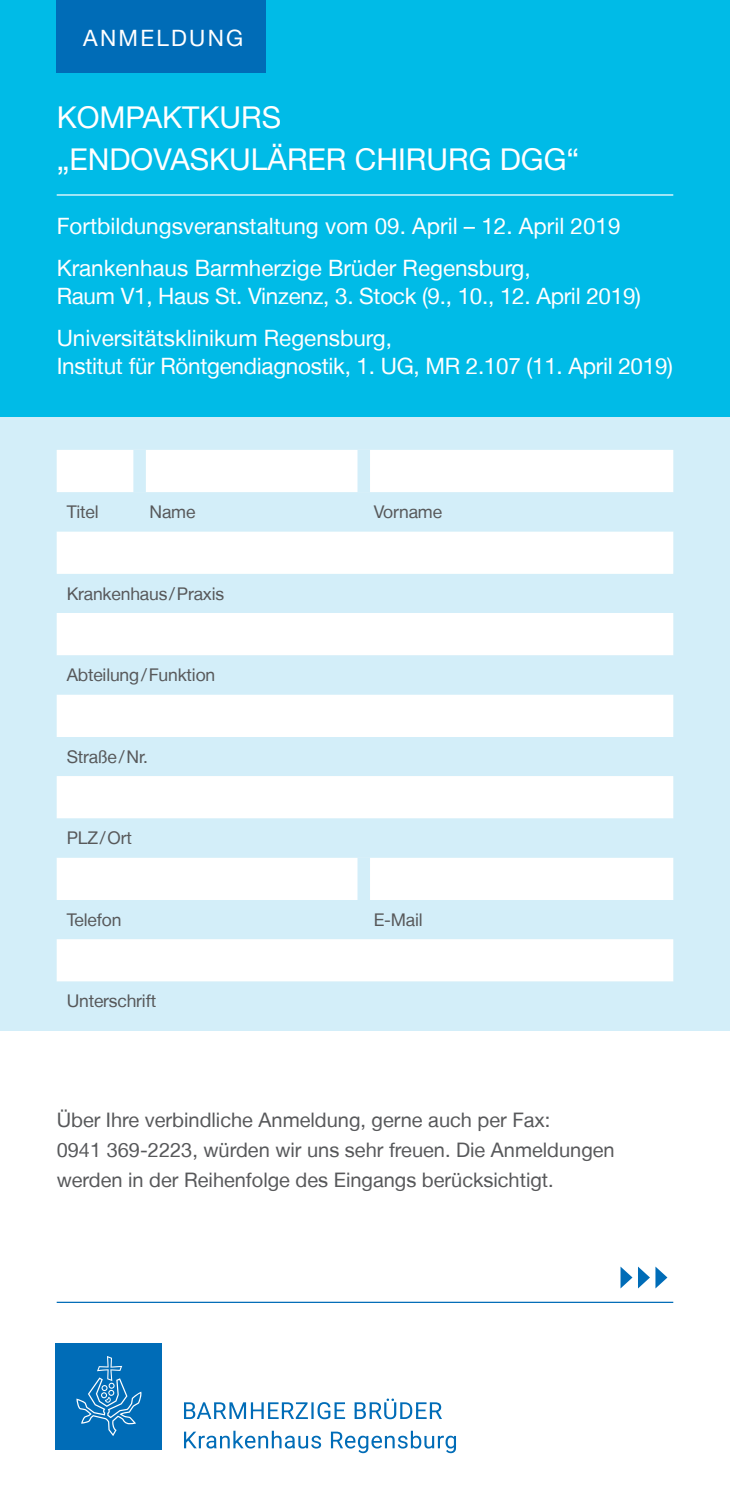
<style>
.page{position:relative;width:730px;height:1489px;background:#fff}
.page>*{position:absolute;margin:0;border:0;box-sizing:border-box;transform-origin:0 0}
.t1{font:30px/42.5px "Helvetica Neue LT";color:#fff}
.t2{font:22.5px/42.5px "Helvetica Neue LT";color:#fff}
.t3{font:22.5px "Helvetica Neue LT";letter-spacing:.1em;color:#fff}
.t4{font:20px/30px "Helvetica Neue LT";color:#57585a}
.t5{font:17.5px "Helvetica Neue LT";letter-spacing:-.01em;color:#57585a}
</style>
<div class="page">
<div style="left:0;top:416px;width:730px;height:615px;background:#d3eef9"></div>
<div style="left:0;top:0;width:730px;height:416px;background:#00bbe7"></div>
<div style="left:57px;top:0;width:209px;height:72px;background:#006cb7"></div>
<div style="left:56px;top:1342px;width:106px;height:106px;background:#006cb7"></div>
<svg style="left:76px;top:1356px;width:65px;height:79px"></svg>
<svg style="left:184px;top:1430px;width:272px;height:22px"></svg>
<svg style="left:184px;top:1398px;width:258px;height:20px"></svg>
<hr style="left:57px;top:1301px;width:616px;height:1px;background:#006cb7">
<hr style="left:57px;top:194px;width:616px;height:2px;background:#fff">
<div style="left:57px;top:450px;width:616px;height:42px;background:#fff"></div>
<svg style="left:57px;top:531px;width:616px;height:451px;fill:#fff"></svg>
<div style="left:133px;top:450px;width:13px;height:42px;background:#d3eef9"></div>
<div style="left:357px;top:450px;width:13px;height:42px;background:#d3eef9"></div>
<div style="left:357px;top:857px;width:13px;height:43px;background:#d3eef9"></div>
<svg style="left:620px;top:1266px;width:12px;height:22px"></svg>
<svg style="left:638px;top:1266px;width:29px;height:22px"></svg>
<p class="t3" style="left:83px;top:24px;width:162px">anmeldung</p>
<h1 class="t1" style="left:57px;top:95px;width:465px">KOmpaktkurs „Endovaskulärer Chirurg DGG</h1>
<h1 class="t1" style="left:566px;top:138px;width:14px">“</h1>
<p class="t2" style="left:57px;top:204px;width:565px">Fortbildungsveranstaltung vom 09. April – 12. April 2019<br>Krankenhaus Barmherzige Brüder Regensburg,</p>
<p class="t2" style="left:57px;top:274px;width:586px">Raum V1, Haus St. Vinzenz, 3. Stock (9., 10., 12. April 2019)<br>Universitätsklinikum Regensburg,</p>
<p class="t2" style="left:57px;top:344px;width:618px">Institut für Röntgendiagnostik, 1. UG , M R 2.107 (11. April 2019)</p>
<p class="t5" style="left:67px;top:501px;width:34px">Titel</p>
<p class="t5" style="left:150px;top:501px;width:47px">Name</p>
<p class="t5" style="left:374px;top:501px;width:70px">Vorname</p>
<p class="t5" style="left:67px;top:583px;width:159px">Krankenhaus/ Praxis</p>
<p class="t5" style="left:67px;top:664px;width:150px">Abteilung/Funktion</p>
<p class="t5" style="left:67px;top:746px;width:83px">Straße/ N r.</p>
<p class="t5" style="left:67px;top:827px;width:67px">PLZ/Ort</p>
<p class="t5" style="left:67px;top:909px;width:56px">Telefon</p>
<p class="t5" style="left:374px;top:909px;width:51px">E-Mail</p>
<p class="t5" style="left:67px;top:990px;width:91px">Unterschrift</p>
<p class="t4" style="left:57px;top:1104px;width:559px">Über Ihre verbindliche Anmeldung, gerne auch per Fax:<br>0941 369-2223, würden wir uns sehr freuen. Die Anmeldungen werden in der Reihenfolge des Eingangs berücksichtigt.</p>
</div>
